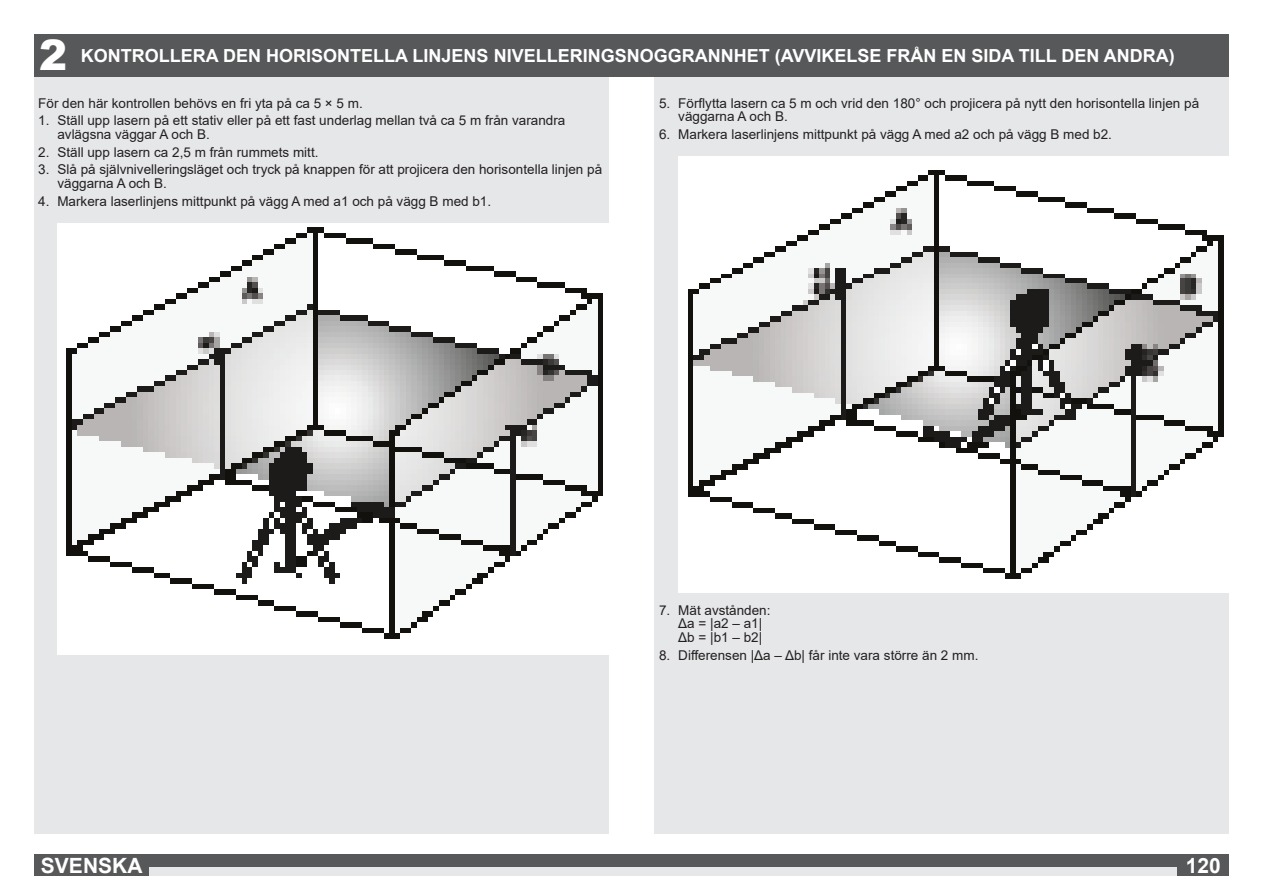
<style>
.page{position:relative;width:1263px;height:893px;background:#fff}
.page>*{position:absolute;margin:0;border:0;box-sizing:border-box;transform-origin:0 0}
.xx-Bildzahl{font:900 42px "Arial";color:#fff}
.t1{font:700 21px "Arial";color:#fff}
.Überschrift_Kasten{font:700 18px "Arial";color:#fff}
._00-Haupttext{font:13.5px/13.5px "Arial";color:#231f20}
</style>
<div class="page">
<div style="left:34px;top:855px;width:1195px;height:21px;background:#57585a"></div>
<div style="left:34px;top:867px;width:1195px;height:9px;background:#e6e7e9"></div>
<div style="left:1178px;top:855px;width:51px;height:21px;background:#57585a"></div>
<div style="left:655px;top:34px;width:574px;height:799px;background:#e6e7e9"></div>
<div style="left:34px;top:34px;width:574px;height:799px;background:#e6e7e9"></div>
<div style="left:34px;top:34px;width:38px;height:43px;background:#57585a"></div>
<img style="left:57px;top:223px;width:551px;height:432px">
<img style="left:678px;top:157px;width:551px;height:436px">
<div style="left:34px;top:855px;width:115px;height:21px;background:#57585a"></div>
<div style="left:72px;top:34px;width:1157px;height:43px;background:#57585a"></div>
<p class="xx-Bildzahl" style="left:39px;top:25px;width:30px">2</p>
<p class="_00-Haupttext" style="left:38px;top:96px;width:326px">För den här kontrollen behövs en fri yta på ca 5 × 5 m.</p>
<p class="_00-Haupttext" style="left:57px;top:114px;width:509px;text-indent:-19px">1. Ställ upp lasern på ett stativ eller på ett fast underlag mellan två ca 5 m från varandra avlägsna väggar A och B.</p>
<p class="_00-Haupttext" style="left:38px;top:145px;width:282px">2. Ställ upp lasern ca 2,5 m från rummets mitt.</p>
<p class="_00-Haupttext" style="left:57px;top:163px;width:546px;text-indent:-19px">3. Slå på självnivelleringsläget och tryck på knappen för att projicera den horisontella linjen på väggarna A och B.</p>
<p class="_00-Haupttext" style="left:38px;top:194px;width:454px">4. Markera laserlinjens mittpunkt på vägg A med a1 och på vägg B med b1.</p>
<p class="Überschrift_Kasten" style="left:81px;top:43px;width:1095px">KONTROLLERA DEN HORISONTELLA LINJENS NIVELLERINGSNOGGRANNHET (AVVIKELSE FRÅN EN SIDA TILL DEN ANDRA)</p>
<p class="_00-Haupttext" style="left:678px;top:96px;width:522px;text-indent:-19px">5. Förflytta lasern ca 5 m och vrid den 180° och projicera på nytt den horisontella linjen på väggarna A och B.</p>
<p class="_00-Haupttext" style="left:659px;top:127px;width:454px">6. Markera laserlinjens mittpunkt på vägg A med a2 och på vägg B med b2.</p>
<h2 class="t1" style="left:41px;top:851px;width:103px">SVENSKA</h2>
<h2 class="t1" style="left:41px;top:851px;width:103px">DEUT CH</h2>
<p class="_00-Haupttext" style="left:678px;top:603px;width:94px;text-indent:-19px">7. Mät avstånden:<br>Δa = |a2 – a1|<br>Δb = |b1 – b2|</p>
<p class="_00-Haupttext" style="left:659px;top:648px;width:321px">8. Differensen |Δa – Δb| får inte vara större än 2 mm.</p>
<h2 class="t1" style="left:1186px;top:851px;width:37px">120</h2>
</div>
